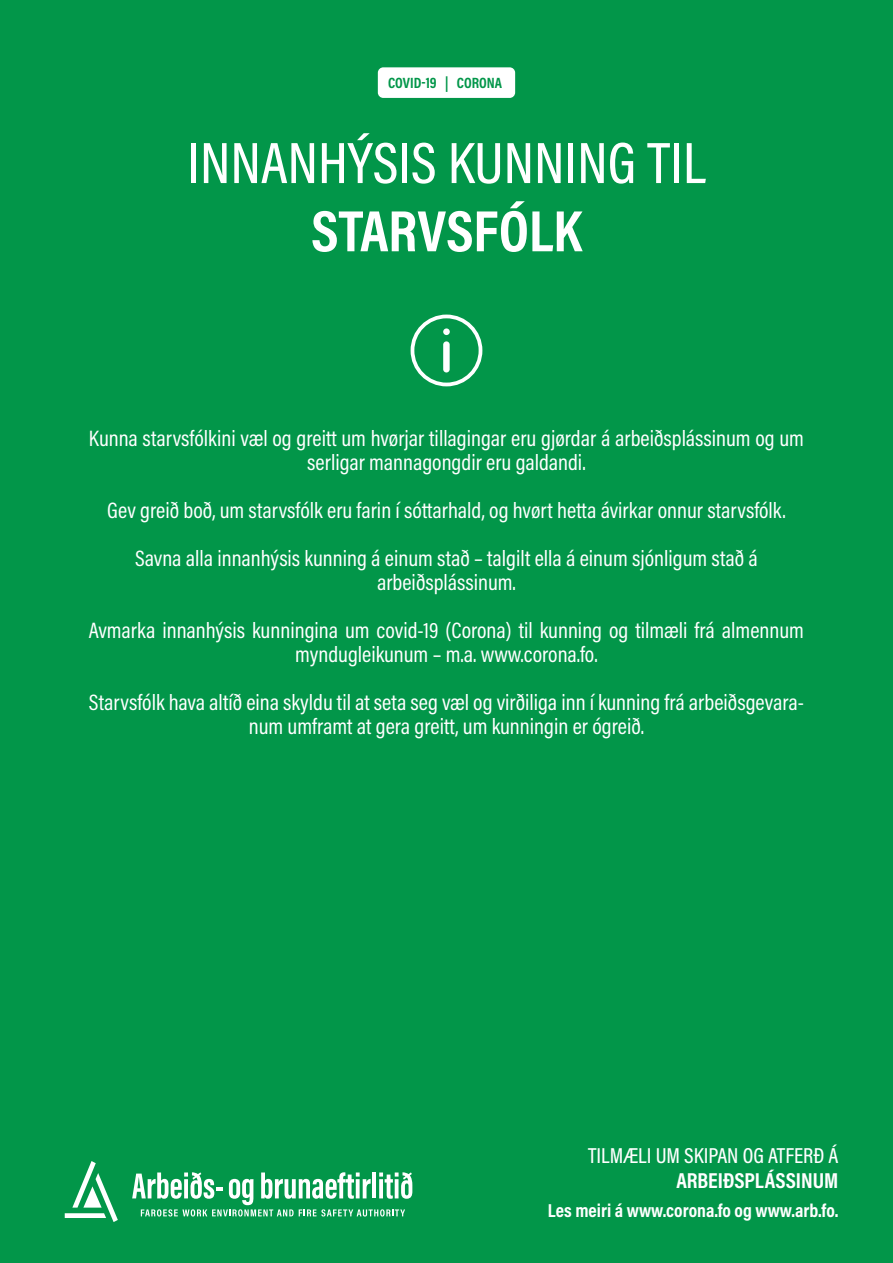
<style>
.page{position:relative;width:893px;height:1263px;background:#029649}
.page>*{position:absolute;margin:0;border:0;box-sizing:border-box;transform-origin:0 0}
.t1{font:500 58.8px "Acumin Pro Cond";color:#fff}
.t2{font:700 58.8px "Acumin Pro Cond";color:#fff}
.t3{font:22.5px/48px "Acumin Pro Cond";color:#fff;text-align:center}
.t4{font:500 21.75px "Acumin Pro Cond";color:#fff}
.t5{font:700 21.75px "Acumin Pro Cond";color:#fff}
.t6{font:700 18.9px "Acumin Pro Cond";color:#fff}
.t7{font:700 15px "Acumin Pro Cond";color:#029649}
</style>
<div class="page">
<div style="left:378px;top:67px;width:137px;height:31px;background:#fff;border-radius:5px"></div>
<svg style="left:132px;top:1172px;width:280px;height:44px"></svg>
<svg style="left:65px;top:1161px;width:53px;height:61px"></svg>
<svg style="left:411px;top:315px;width:71px;height:71px"></svg>
<div style="left:443px;top:341px;width:7px;height:31px;background:#fff;border-radius:3px"></div>
<div style="left:443px;top:328px;width:7px;height:7px;background:#fff;border-radius:50%"></div>
<p class="t7" style="left:388px;top:73px;width:116px">COVID-19 | CORONA</p>
<h1 class="t1" style="left:187px;top:125px;width:520px">INNANHÝSIS KUNNING TIL</h1>
<h1 class="t2" style="left:311px;top:192px;width:272px">STARVSFÓLK</h1>
<p class="t3" style="left:89px;top:426px;width:717px;line-height:24px">Kunna starvsfólkini væl og greitt um hvørjar tillagingar eru gjørdar á arbeiðsplássinum og um serligar mannagongdir eru galdandi.</p>
<p class="t3" style="left:107px;top:486px;width:680px">Gev greið boð, um starvsfólk eru farin í sóttarhald, og hvørt hetta ávirkar onnur starvsfólk.<br>Savna alla innanhýsis kunning á einum stað – talgilt ella á einum sjónligum stað á</p>
<p class="t3" style="left:89px;top:558px;width:716px">arbeiðsplássinum.<br>Avmarka innanhýsis kunningina um covid-19 (Corona) til kunning og tilmæli frá almennum</p>
<p class="t3" style="left:89px;top:630px;width:716px">myndugleikunum – m.a. www.corona.fo.<br>Starvsfólk hava altíð eina skyldu til at seta seg væl og virðiliga inn í kunning frá arbeiðsgevara-</p>
<p class="t3" style="left:249px;top:702px;width:397px">num umframt at gera greitt, um kunningin er ógreið.</p>
<p class="t4" style="left:588px;top:1141px;width:252px">TILMÆLI UM SKIPAN OG ATFERÐ Á</p>
<p class="t5" style="left:676px;top:1166px;width:164px">ARBEIÐSPLÁSSINUM</p>
<p class="t6" style="left:548px;top:1198px;width:292px">Les meiri á www.corona.fo og www.arb.fo.</p>
</div>
